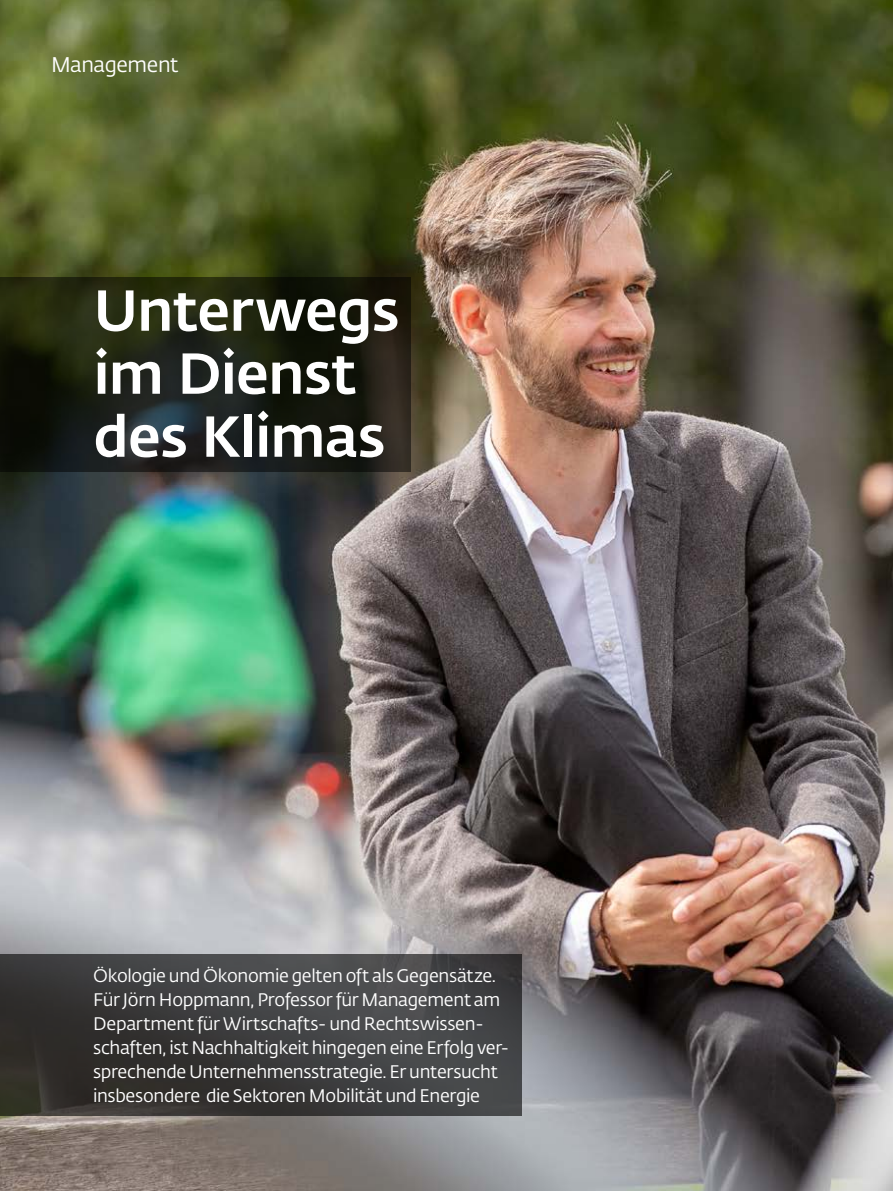
<style>
.page{position:relative;width:893px;height:1191px;background:#fff}
.page>*{position:absolute;margin:0;border:0;box-sizing:border-box;transform-origin:0 0}
.t1{font:500 57px/63px "Fedra Sans Std";letter-spacing:-.01em;color:#fff}
.t2{font:21px "Fedra Sans Std";letter-spacing:-.02em;color:#fff}
.t3{font:18px/24px "Fedra Sans Std";letter-spacing:-.02em;color:#fff}
</style>
<div class="page">
<img style="left:0;top:0;width:893px;height:1191px">
<svg style="left:0;top:954px;width:521px;height:161px;background:#3d3d3d"></svg>
<svg style="left:0;top:277px;width:410px;height:194px;background:#1c1f14"></svg>
<p class="t2" style="left:51px;top:52px;width:129px">Management</p>
<h1 class="t1" style="left:94px;top:280px;width:307px">Unterwegs im Dienst des Klimas</h1>
<p class="t3" style="left:93px;top:964px;width:418px">Ökologie und Ökonomie gelten oft als Gegensätze.<br>Für Jörn Hoppmann, Professor für Management am Department für Wirtschafts- und Rechtswissen&shy;schaften, ist Nachhaltigkeit hingegen eine Erfolg ver&shy;sprechende Unternehmensstrategie. Er untersucht insbesondere die Sektoren Mobilität und Energie</p>
</div>
